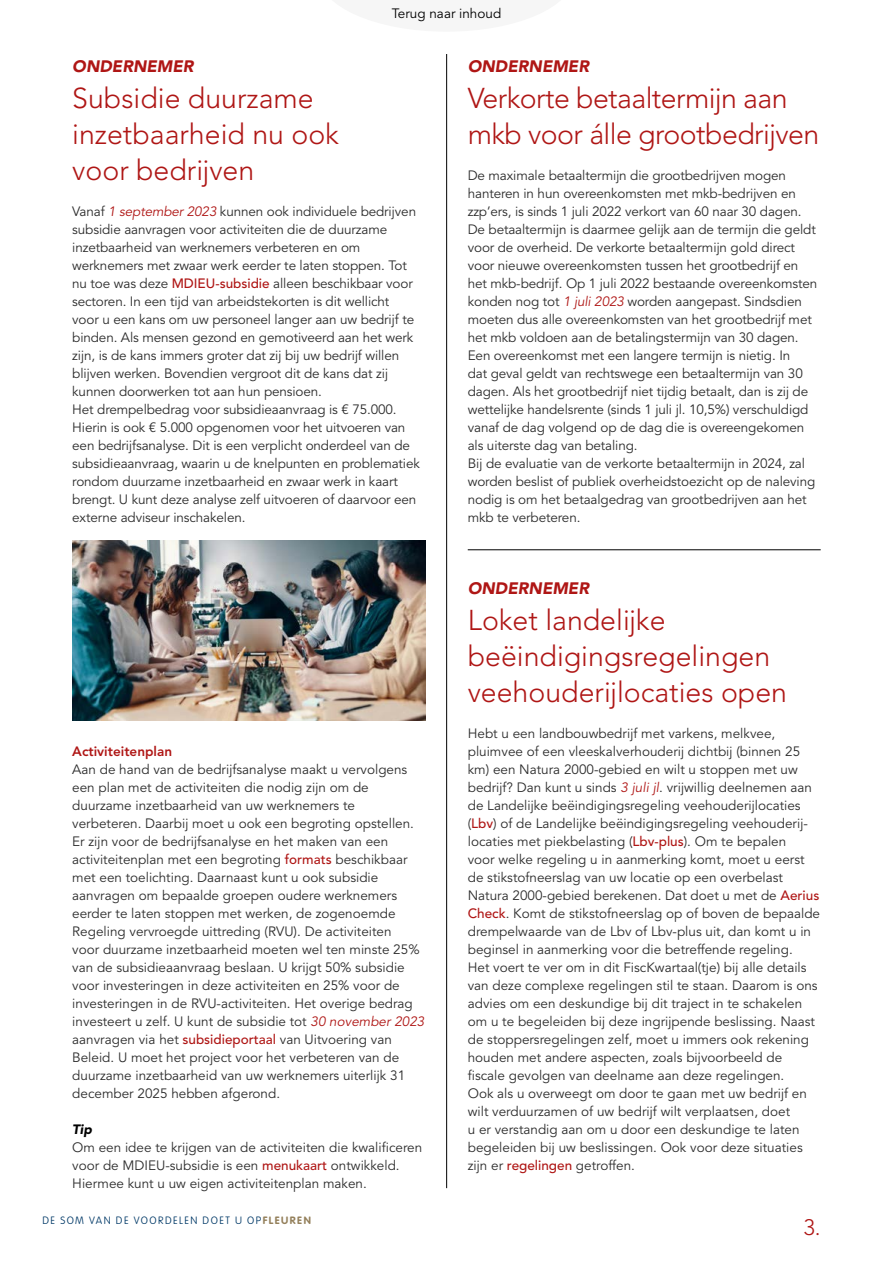
<style>
.page{position:relative;width:893px;height:1263px;background:#fff}
.page>*{position:absolute;margin:0;border:0;box-sizing:border-box;transform-origin:0 0}
.Kop{font:300 28.5px/36px "Avenir LT Pro";color:#af1615}
.Kop-2{font:300 28.5px/36px "Avenir LT Pro";letter-spacing:-.02em;color:#af1615}
.t1{font:300 22.2px "Avenir LT Pro";color:#af1615}
.Subkop{font:italic 900 16.5px "Avenir LT Pro";color:#af1615}
.Platte_tekst{font:13.5px/18px "Avenir LT Pro";color:#2c2c2c}
.Tussenkop{font:800 13.5px "Avenir LT Pro";color:#af1615}
.t2{font:13.5px "Avenir LT Pro";color:#000}
.Let_op___Tip{font:italic 900 13.5px "Avenir LT Pro";color:#000}
.t3{font:100 10.5px "VAG Rounded";letter-spacing:.145em;color:#003967}
.s1{font-style:italic;color:#af1615}
.s2{font-weight:500;color:#af1615}
.s3{font-weight:700;color:#94805b}
</style>
<div class="page">
<hr style="left:446px;top:54px;width:1px;height:1134px;background:#000">
<hr style="left:468px;top:549px;width:353px;height:1px;background:#000">
<img style="left:72px;top:540px;width:353px;height:180px">
<p class="t2" style="left:392px;top:5px;width:111px">Terug naar inhoud</p>
<p class="Subkop" style="left:468px;top:56px;width:123px">ONDERNEMER</p>
<p class="Kop-2" style="left:468px;top:80px;width:353px">Verkorte betaaltermijn aan mkb voor álle grootbedrijven</p>
<p class="Platte_tekst" style="left:468px;top:167px;width:351px">De maximale betaaltermijn die grootbedrijven mogen hanteren in hun overeenkomsten met mkb-bedrijven en zzp’ers, is sinds 1 juli 2022 verkort van 60 naar 30 dagen.<br>De betaaltermijn is daarmee gelijk aan de termijn die geldt voor de overheid. De verkorte betaaltermijn gold direct voor nieuwe overeenkomsten tussen het grootbedrijf en het mkb-bedrijf. Op 1 juli 2022 bestaande overeenkomsten konden nog tot <span class="s1">1 juli 2023</span> worden aangepast. Sindsdien moeten dus alle overeenkomsten van het grootbedrijf met het mkb voldoen aan de betalingstermijn van 30 dagen.<br>Een overeenkomst met een langere termijn is nietig. In<br>dat geval geldt van rechtswege een betaaltermijn van 30 dagen. Als het grootbedrijf niet tijdig betaalt, dan is zij de wettelijke handelsrente (sinds 1 juli jl. 10,5%) verschuldigd vanaf de dag volgend op de dag die is overeengekomen als uiterste dag van betaling.</p>
<p class="Platte_tekst" style="left:468px;top:455px;width:349px">Bij de evaluatie van de verkorte betaaltermijn in 2024, zal worden beslist of publiek overheidstoezicht op de naleving nodig is om het betaalgedrag van grootbedrijven aan het mkb te verbeteren.</p>
<p class="Subkop" style="left:72px;top:56px;width:123px">ONDERNEMER</p>
<p class="Kop" style="left:72px;top:80px;width:268px">Subsidie duurzame inzetbaarheid nu ook voor bedrijven</p>
<p class="Platte_tekst" style="left:72px;top:203px;width:345px">Vanaf <span class="s1">1 september 2023</span> kunnen ook individuele bedrijven subsidie aanvragen voor activiteiten die de duurzame inzetbaarheid van werknemers verbeteren en om werknemers met zwaar werk eerder te laten stoppen. Tot nu toe was deze <span class="s2">MDIEU-subsidie</span> alleen beschikbaar voor sectoren. In een tijd van arbeidstekorten is dit wellicht voor u een kans om uw personeel langer aan uw bedrijf te binden. Als mensen gezond en gemotiveerd aan het werk zijn, is de kans immers groter dat zij bij uw bedrijf willen blijven werken. Bovendien vergroot dit de kans dat zij kunnen doorwerken tot aan hun pensioen.</p>
<p class="Platte_tekst" style="left:72px;top:401px;width:349px">Het drempelbedrag voor subsidieaanvraag is € 75.000.<br>Hierin is ook € 5.000 opgenomen voor het uitvoeren van een bedrijfsanalyse. Dit is een verplicht onderdeel van de subsidieaanvraag, waarin u de knelpunten en problematiek rondom duurzame inzetbaarheid en zwaar werk in kaart brengt. U kunt deze analyse zelf uitvoeren of daarvoor een externe adviseur inschakelen.</p>
<p class="Tussenkop" style="left:72px;top:743px;width:101px">Activiteitenplan</p>
<p class="Platte_tekst" style="left:72px;top:761px;width:354px">Aan de hand van de bedrijfsanalyse maakt u vervolgens een plan met de activiteiten die nodig zijn om de duurzame inzetbaarheid van uw werknemers te verbeteren. Daarbij moet u ook een begroting opstellen.<br>Er zijn voor de bedrijfsanalyse en het maken van een activiteitenplan met een begroting <span class="s2">formats</span> beschikbaar met een toelichting. Daarnaast kunt u ook subsidie aanvragen om bepaalde groepen oudere werknemers eerder te laten stoppen met werken, de zogenoemde Regeling vervroegde uittreding (RVU). De activiteiten<br>voor duurzame inzetbaarheid moeten wel ten minste 25% van de subsidieaanvraag beslaan. U krijgt 50% subsidie voor investeringen in deze activiteiten en 25% voor de investeringen in de RVU-activiteiten. Het overige bedrag investeert u zelf. U kunt de subsidie tot <span class="s1">30 november 2023 </span>aanvragen via het <span class="s2">subsidieportaal</span> van Uitvoering van Beleid. U moet het project voor het verbeteren van de duurzame inzetbaarheid van uw werknemers uiterlijk 31 december 2025 hebben afgerond.</p>
<p class="Let_op___Tip" style="left:72px;top:1121px;width:21px">Tip</p>
<p class="Platte_tekst" style="left:72px;top:1138px;width:351px">Om een idee te krijgen van de activiteiten die kwalificeren voor de MDIEU-subsidie is een <span class="s2">menukaart</span> ontwikkeld.<br>Hiermee kunt u uw eigen activiteitenplan maken.</p>
<p class="t3" style="left:43px;top:1214px;width:270px">DE SOM VAN DE VOORDELEN DOET U OP<span class="s3">FLEUREN</span></p>
<p class="Subkop" style="left:468px;top:578px;width:123px">ONDERNEMER</p>
<p class="Kop" style="left:468px;top:602px;width:321px">Loket landelijke beëindigingsregelingen veehouderijlocaties open</p>
<p class="Platte_tekst" style="left:468px;top:725px;width:354px">Hebt u een landbouwbedrijf met varkens, melkvee, pluimvee of een vleeskalverhouderij dichtbij (binnen 25 km) een Natura 2000-gebied en wilt u stoppen met uw bedrijf? Dan kunt u sinds <span class="s1">3 juli jl</span>. vrijwillig deelnemen aan de Landelijke beëindigingsregeling veehouderijlocaties (<span class="s2">Lbv</span>) of de Landelijke beëindigingsregeling veehouderij&shy;locaties met piekbelasting (<span class="s2">Lbv-plus</span>). Om te bepalen<br>voor welke regeling u in aanmerking komt, moet u eerst de stikstofneerslag van uw locatie op een overbelast Natura 2000-gebied berekenen. Dat doet u met de <span class="s2">Aerius Check</span>. Komt de stikstofneerslag op of boven de bepaalde drempelwaarde van de Lbv of Lbv-plus uit, dan komt u in beginsel in aanmerking voor die betreffende regeling.</p>
<p class="Platte_tekst" style="left:468px;top:959px;width:351px">Het voert te ver om in dit FiscKwartaal(tje) bij alle details van deze complexe regelingen stil te staan. Daarom is ons advies om een deskundige bij dit traject in te schakelen om u te begeleiden bij deze ingrijpende beslissing. Naast de stoppersregelingen zelf, moet u immers ook rekening houden met andere aspecten, zoals bijvoorbeeld de fiscale gevolgen van deelname aan deze regelingen.</p>
<p class="Platte_tekst" style="left:468px;top:1085px;width:341px">Ook als u overweegt om door te gaan met uw bedrijf en wilt verduurzamen of uw bedrijf wilt verplaatsen, doet<br>u er verstandig aan om u door een deskundige te laten begeleiden bij uw beslissingen. Ook voor deze situaties zijn er <span class="s2">regelingen</span> getroffen.</p>
<h2 class="t1" style="left:803px;top:1214px;width:19px">3.</h2>
</div>
